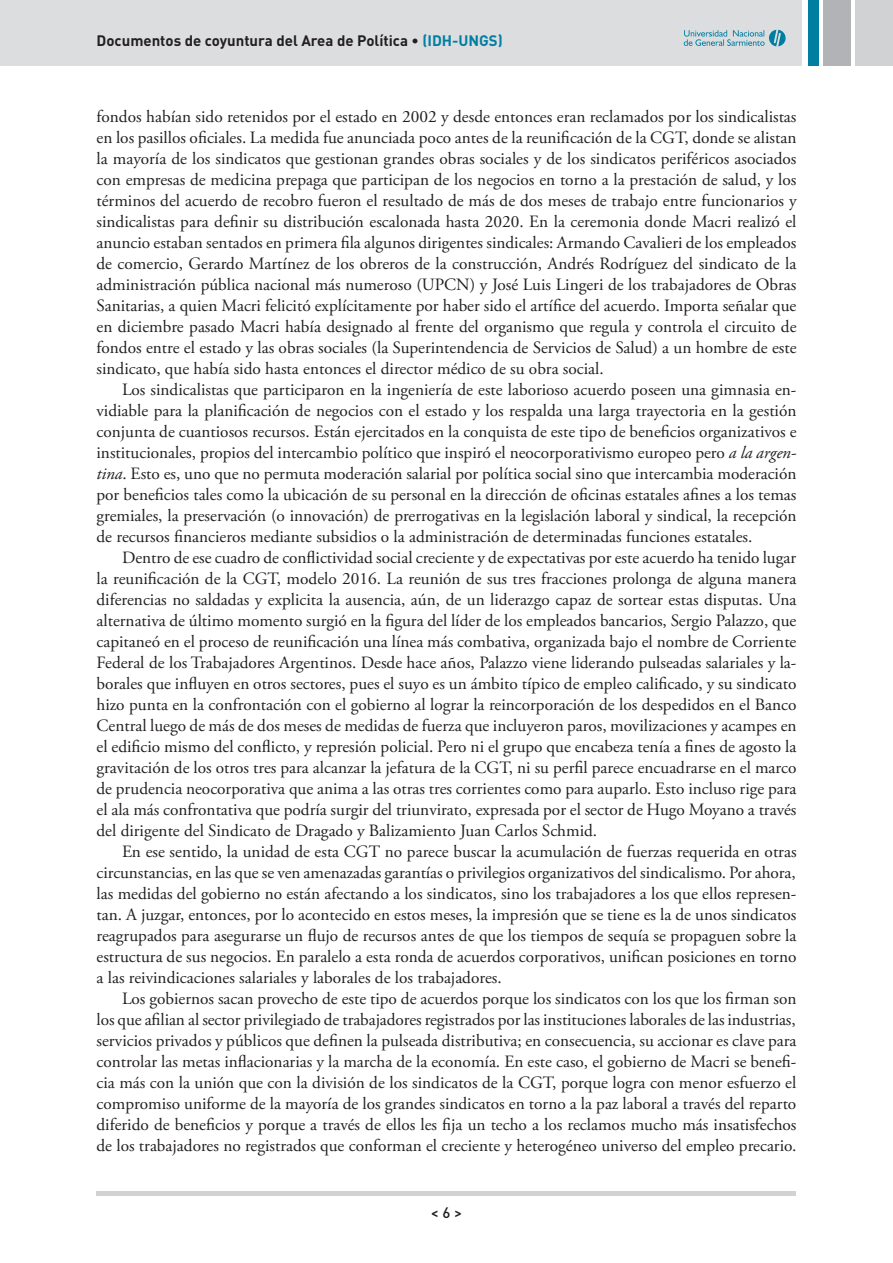
<style>
.page{position:relative;width:893px;height:1263px;background:#fff}
.page>*{position:absolute;margin:0;border:0;box-sizing:border-box;transform-origin:0 0}
.t1{font:17.25px/21px "Adobe Garamond Pro";color:#231f20;text-align:justify}
.t2{font:700 15px "DIN Pro";color:#231f20}
.t3{font:500 15px "DIN Pro";color:#231f20}
.s1{color:#007ea2}
.s2{font-style:italic}
</style>
<div class="page">
<div style="left:0;top:0;width:802px;height:66px;background:#dcdddf"></div>
<div style="left:855px;top:0;width:38px;height:66px;background:#d1d2d4"></div>
<svg style="left:684px;top:30px;width:102px;height:16px"></svg>
<div style="left:808px;top:0;width:10px;height:66px;background:#007ea2"></div>
<div style="left:823px;top:0;width:27px;height:66px;background:#b2b3b7"></div>
<div style="left:97px;top:1191px;width:699px;height:5px;background:#d1d2d4"></div>
<p class="t2" style="left:97px;top:31px;width:408px">Documentos de coyuntura del Area de Política • <span class="s1">(IDH-UNGS)</span></p>
<p class="t1" style="left:97px;top:107px;width:701px">fondos habían sido retenidos por el estado en 2002 y desde entonces eran reclamados por los sindicalistas en los pasillos oficiales. La medida fue anunciada poco antes de la reunificación de la CGT, donde se alistan la mayoría de los sindicatos que gestionan grandes obras sociales y de los sindicatos periféricos asociados con empresas de medicina prepaga que participan de los negocios en torno a la prestación de salud, y los términos del acuerdo de recobro fueron el resultado de más de dos meses de trabajo entre funcionarios y sindicalistas para definir su distribución escalonada hasta 2020. En la ceremonia donde Macri realizó el anuncio estaban sentados en primera fila algunos dirigentes sindicales: Armando Cavalieri de los empleados de comercio, Gerardo Martínez de los obreros de la construcción, Andrés Rodríguez del sindicato de la administración pública nacional más numeroso (UPCN) y José Luis Lingeri de los trabajadores de Obras Sanitarias, a quien Macri felicitó explícitamente por haber sido el artífice del acuerdo. Importa señalar que en diciembre pasado Macri había designado al frente del organismo que regula y controla el circuito de fondos entre el estado y las obras sociales (la Superintendencia de Servicios de Salud) a un hombre de este sindicato, que había sido hasta entonces el director médico de su obra social.</p>
<p class="t1" style="left:97px;top:380px;width:701px;text-indent:25px">Los sindicalistas que participaron en la ingeniería de este laborioso acuerdo poseen una gimnasia en&shy;vidiable para la planificación de negocios con el estado y los respalda una larga trayectoria en la gestión conjunta de cuantiosos recursos. Están ejercitados en la conquista de este tipo de beneficios organizativos e institucionales, propios del intercambio político que inspiró el neocorporativismo europeo pero <span class="s2">a la argen&shy;tina</span>. Esto es, uno que no permuta moderación salarial por política social sino que intercambia moderación por beneficios tales como la ubicación de su personal en la dirección de oficinas estatales afines a los temas gremiales, la preservación (o innovación) de prerrogativas en la legislación laboral y sindical, la recepción de recursos financieros mediante subsidios o la administración de determinadas funciones estatales.</p>
<p class="t1" style="left:97px;top:547px;width:701px;text-indent:25px">Dentro de ese cuadro de conflictividad social creciente y de expectativas por este acuerdo ha tenido lugar la reunificación de la CGT, modelo 2016. La reunión de sus tres fracciones prolonga de alguna manera diferencias no saldadas y explicita la ausencia, aún, de un liderazgo capaz de sortear estas disputas. Una alternativa de último momento surgió en la figura del líder de los empleados bancarios, Sergio Palazzo, que capitaneó en el proceso de reunificación una línea más combativa, organizada bajo el nombre de Corriente Federal de los Trabajadores Argentinos. Desde hace años, Palazzo viene liderando pulseadas salariales y la&shy;borales que influyen en otros sectores, pues el suyo es un ámbito típico de empleo calificado, y su sindicato hizo punta en la confrontación con el gobierno al lograr la reincorporación de los despedidos en el Banco Central luego de más de dos meses de medidas de fuerza que incluyeron paros, movilizaciones y acampes en el edificio mismo del conflicto, y represión policial. Pero ni el grupo que encabeza tenía a fines de agosto la gravitación de los otros tres para alcanzar la jefatura de la CGT, ni su perfil parece encuadrarse en el marco de prudencia neocorporativa que anima a las otras tres corrientes como para auparlo. Esto incluso rige para el ala más confrontativa que podría surgir del triunvirato, expresada por el sector de Hugo Moyano a través del dirigente del Sindicato de Dragado y Balizamiento Juan Carlos Schmid.</p>
<p class="t1" style="left:97px;top:841px;width:701px;text-indent:25px">En ese sentido, la unidad de esta CGT no parece buscar la acumulación de fuerzas requerida en otras circunstancias, en las que se ven amenazadas garantías o privilegios organizativos del sindicalismo. Por ahora, las medidas del gobierno no están afectando a los sindicatos, sino los trabajadores a los que ellos represen&shy;tan. A juzgar, entonces, por lo acontecido en estos meses, la impresión que se tiene es la de unos sindicatos reagrupados para asegurarse un flujo de recursos antes de que los tiempos de sequía se propaguen sobre la estructura de sus negocios. En paralelo a esta ronda de acuerdos corporativos, unifican posiciones en torno a las reivindicaciones salariales y laborales de los trabajadores.</p>
<p class="t1" style="left:97px;top:988px;width:701px;text-indent:25px">Los gobiernos sacan provecho de este tipo de acuerdos porque los sindicatos con los que los firman son los que afilian al sector privilegiado de trabajadores registrados por las instituciones laborales de las industrias, servicios privados y públicos que definen la pulseada distributiva; en consecuencia, su accionar es clave para controlar las metas inflacionarias y la marcha de la economía. En este caso, el gobierno de Macri se benefi&shy;cia más con la unión que con la división de los sindicatos de la CGT, porque logra con menor esfuerzo el compromiso uniforme de la mayoría de los grandes sindicatos en torno a la paz laboral a través del reparto diferido de beneficios y porque a través de ellos les fija un techo a los reclamos mucho más insatisfechos de los trabajadores no registrados que conforman el creciente y heterogéneo universo del empleo precario.</p>
<p class="t3" style="left:431px;top:1202px;width:33px">&lt; 6 &gt;</p>
</div>
